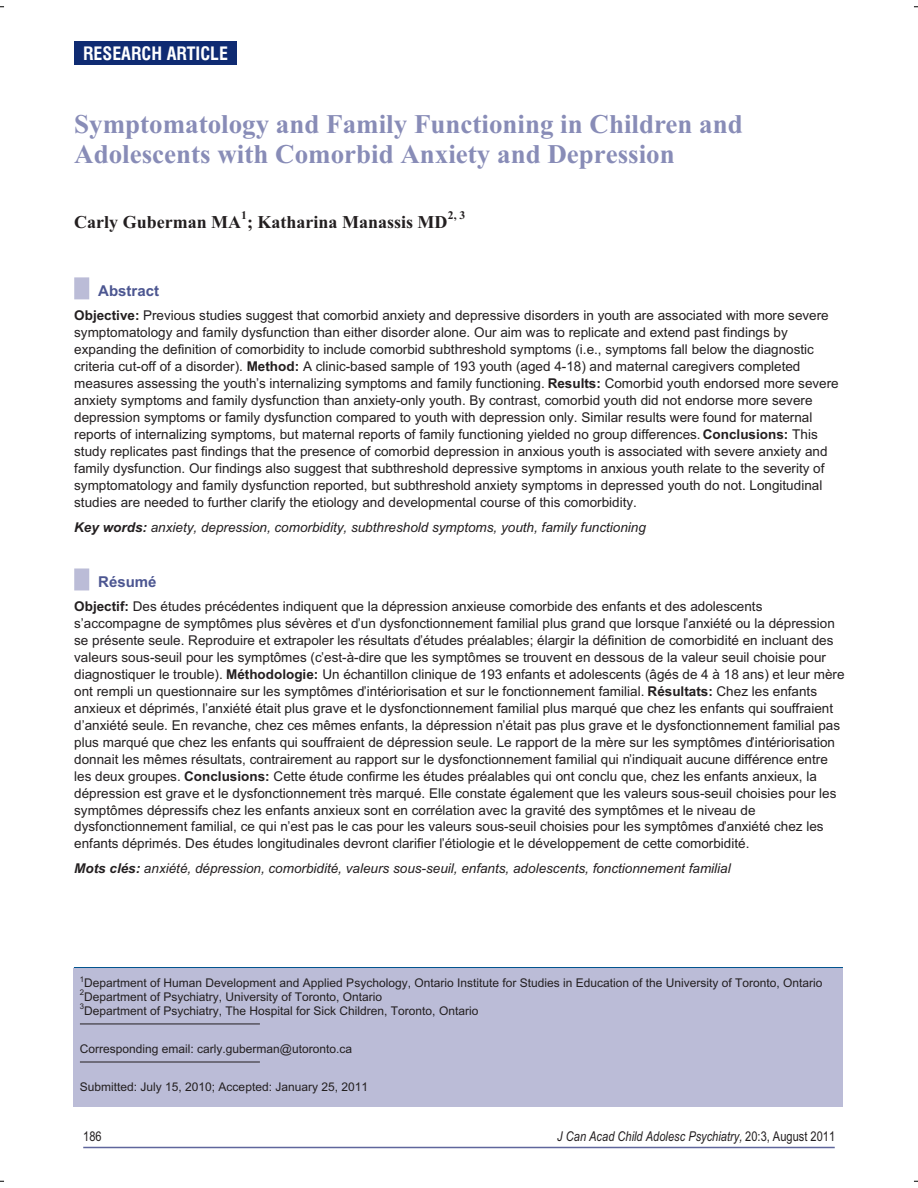
<style>
.page{position:relative;width:918px;height:1188px;background:#fff}
.page>*{position:absolute;margin:0;border:0;box-sizing:border-box;transform-origin:0 0}
.t1{font:700 27px/29.7px "Times New Roman";color:#888cb7}
.t2{font:700 18px "Times New Roman";color:#231f20}
.t3{font:700 18px "Swis 721 Cn BT";color:#fff}
.t4{font:700 15px "Arial";color:#4c5691}
.t5{font:13.5px/17px "Arial";color:#231f20}
.t6{font:italic 13.5px "Arial";color:#231f20}
.t7{font:italic 13.5px "Arial Narrow";color:#231f20}
.t8{font:13.5px "Arial Narrow";color:#231f20}
.t9{font:12px "Arial";color:#231f20}
.t10{font:700 11.7px "Times New Roman";color:#231f20}
.t11{font:7.8px "Arial";color:#231f20}
.s1{font-weight:700}
.s2{font-style:normal}
</style>
<div class="page">
<div style="left:74px;top:41px;width:163px;height:23px;background:#0f2b72"></div>
<div style="left:74px;top:277px;width:15px;height:22px;background:#bbbcd7"></div>
<div style="left:74px;top:569px;width:15px;height:21px;background:#bbbcd7"></div>
<hr style="left:83px;top:1147px;width:752px;height:1px;background:#5f669c">
<div style="left:74px;top:968px;width:769px;height:139px;background:#bbbcd7"></div>
<hr style="left:80px;top:1024px;width:180px;height:1px;background:#231f20">
<hr style="left:80px;top:1062px;width:180px;height:1px;background:#231f20">
<hr style="left:74px;top:967px;width:769px;height:1px;background:#00538e">
<h2 class="t3" style="left:83px;top:43px;width:146px">RESEARCH ARTICLE</h2>
<h1 class="t1" style="left:74px;top:112px;width:670px">Symptomatology and Family Functioning in Children and<br>Adolescents with Comorbid Anxiety and Depression</h1>
<p class="t10" style="left:241px;top:212px;width:7px">1</p>
<p class="t10" style="left:448px;top:212px;width:19px">2, 3</p>
<h2 class="t2" style="left:74px;top:216px;width:375px">Carly Guberman MA ; Katharina Manassis MD</h2>
<p class="t4" style="left:98px;top:285px;width:62px">Abstract</p>
<p class="t5" style="left:74px;top:308px;width:766px"><span class="s1">Objective:</span> Previous studies suggest that comorbid anxiety and depressive disorders in youth are associated with more severe symptomatology and family dysfunction than either disorder alone. Our aim was to replicate and extend past findings by expanding the definition of comorbidity to include comorbid subthreshold symptoms (i.e., symptoms fall below the diagnostic criteria cut-off of a disorder). <span class="s1">Method:</span> A clinic-based sample of 193 youth (aged 4-18) and maternal caregivers completed measures assessing the youth’s internalizing symptoms and family functioning. <span class="s1">Results:</span> Comorbid youth endorsed more severe anxiety symptoms and family dysfunction than anxiety-only youth. By contrast, comorbid youth did not endorse more severe depression symptoms or family dysfunction compared to youth with depression only. Similar results were found for maternal reports of internalizing symptoms, but maternal reports of family functioning yielded no group differences. <span class="s1">Conclusions:</span> This study replicates past findings that the presence of comorbid depression in anxious youth is associated with severe anxiety and family dysfunction. Our findings also suggest that subthreshold depressive symptoms in anxious youth relate to the severity of symptomatology and family dysfunction reported, but subthreshold anxiety symptoms in depressed youth do not. Longitudinal studies are needed to further clarify the etiology and developmental course of this comorbidity.</p>
<p class="t6" style="left:74px;top:522px;width:573px"><span class="s1">Key words:</span> anxiety, depression, comorbidity, subthreshold symptoms, youth, family functioning</p>
<p class="t4" style="left:98px;top:577px;width:60px">Résumé</p>
<p class="t5" style="left:74px;top:599px;width:772px"><span class="s1">Objectif:</span> Des études précédentes indiquent que la dépression anxieuse comorbide des enfants et des adolescents s’accompagne de symptômes plus sévères et d’un dysfonctionnement familial plus grand que lorsque l’anxiété ou la dépression se présente seule. Reproduire et extrapoler les résultats d’études préalables; élargir la définition de comorbidité en incluant des valeurs sous-seuil pour les symptômes (c’est-à-dire que les symptômes se trouvent en dessous de la valeur seuil choisie pour diagnostiquer le trouble). <span class="s1">Méthodologie:</span> Un échantillon clinique de 193 enfants et adolescents (âgés de 4 à 18 ans) et leur mère ont rempli un questionnaire sur les symptômes d’intériorisation et sur le fonctionnement familial. <span class="s1">Résultats:</span> Chez les enfants anxieux et déprimés, l’anxiété était plus grave et le dysfonctionnement familial plus marqué que chez les enfants qui souffraient d’anxiété seule. En revanche, chez ces mêmes enfants, la dépression n’était pas plus grave et le dysfonctionnement familial pas plus marqué que chez les enfants qui souffraient de dépression seule. Le rapport de la mère sur les symptômes d’intériorisation donnait les mêmes résultats, contrairement au rapport sur le dysfonctionnement familial qui n’indiquait aucune différence entre les deux groupes. <span class="s1">Conclusions:</span> Cette étude confirme les études préalables qui ont conclu que, chez les enfants anxieux, la dépression est grave et le dysfonctionnement très marqué. Elle constate également que les valeurs sous-seuil choisies pour les symptômes dépressifs chez les enfants anxieux sont en corrélation avec la gravité des symptômes et le niveau de dysfonctionnement familial, ce qui n’est pas le cas pour les valeurs sous-seuil choisies pour les symptômes d’anxiété chez les enfants déprimés. Des études longitudinales devront clarifier l’étiologie et le développement de cette comorbidité.</p>
<p class="t6" style="left:74px;top:864px;width:658px"><span class="s1">Mots clés:</span> anxiété, dépression, comorbidité, valeurs sous-seuil, enfants, adolescents, fonctionnement familial</p>
<p class="t11" style="left:80px;top:976px;width:6px">1</p>
<p class="t9" style="left:84px;top:979px;width:740px">Department of Human Development and Applied Psychology, Ontario Institute for Studies in Education of the University of Toronto, Ontario</p>
<p class="t11" style="left:80px;top:990px;width:6px">2</p>
<p class="t9" style="left:84px;top:993px;width:300px">Department of Psychiatry, University of Toronto, Ontario</p>
<p class="t11" style="left:80px;top:1003px;width:6px">3</p>
<p class="t9" style="left:84px;top:1006px;width:396px">Department of Psychiatry, The Hospital for Sick Children, Toronto, Ontario</p>
<p class="t9" style="left:80px;top:1044px;width:274px">Corresponding email: carly.guberman@utoronto.ca</p>
<p class="t9" style="left:80px;top:1082px;width:290px">Submitted: July 15, 2010; Accepted: January 25, 2011</p>
<p class="t8" style="left:83px;top:1131px;width:20px">186</p>
<p class="t7" style="left:557px;top:1128px;width:279px">J Can Acad Child Adolesc Psychiatry, <span class="s2">20:3, August 2011</span></p>
</div>
